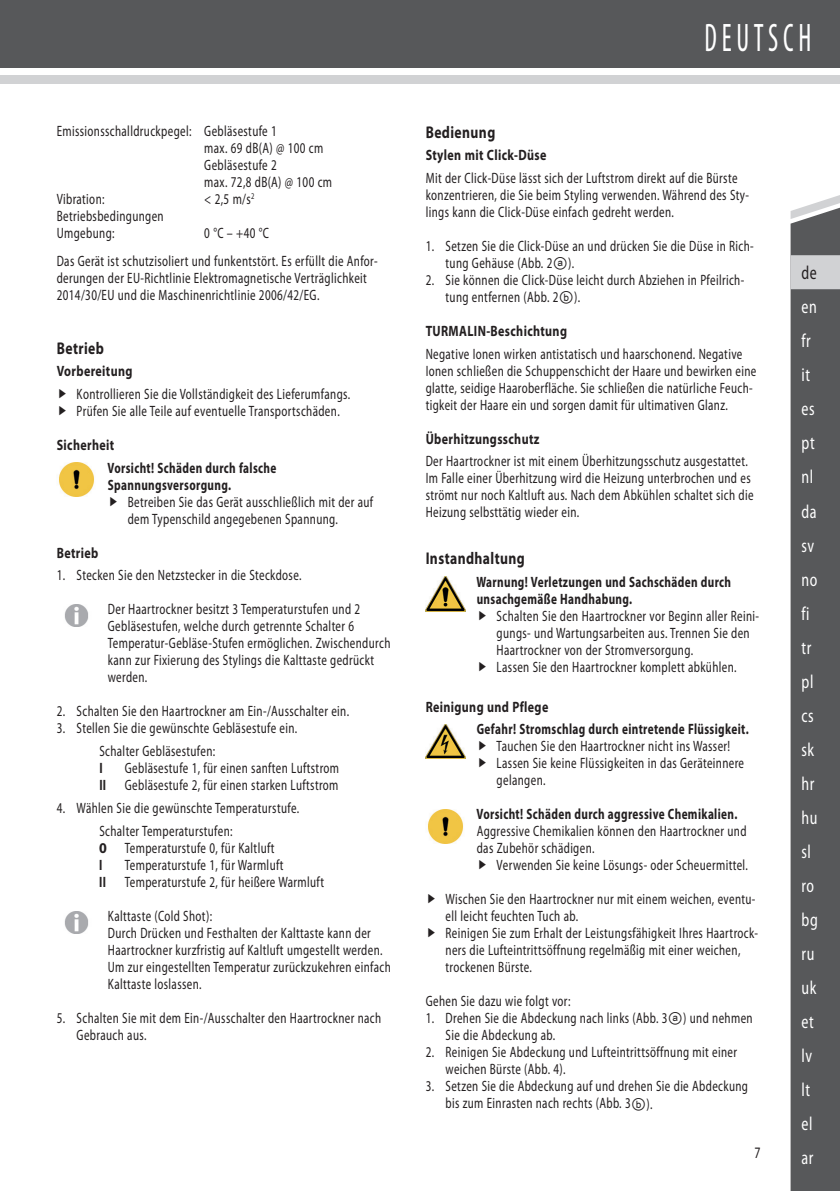
<style>
.page{position:relative;width:840px;height:1191px;background:#fff}
.page>*{position:absolute;margin:0;border:0;box-sizing:border-box;transform-origin:0 0}
.t1{font:condensed 40px "Myriad Pro";letter-spacing:.17em;color:#fff;scale:.7 1}
.t2{font:semi-condensed 19px/34px "Myriad Pro";letter-spacing:.03em;color:#fff;scale:.8 1}
.t3{font:semi-condensed 19px "Myriad Pro";color:#231f20;scale:.8 1}
.t4{font:700 17px "Myriad Pro";letter-spacing:.03em;color:#231f20;scale:.8 1}
.t5{font:semi-condensed 16px "Myriad Pro";color:#231f20;scale:.8 1}
.t6{font:semi-condensed 15px/17px "Myriad Pro";letter-spacing:.03em;color:#231f20;scale:.8 1}
.t7{font:700 semi-condensed 15px/17px "Myriad Pro";letter-spacing:.03em;color:#231f20;scale:.8 1}
.t8{font:700 15px "Myriad Pro";letter-spacing:.03em;color:#231f20;scale:.8 1}
.s1{font-weight:700}
.s2{font-family:"Arial Unicode MS";font-stretch:normal}
</style>
<div class="page">
<div style="left:0;top:0;width:839px;height:67px;background:#57585a"></div>
<div style="left:0;top:75px;width:839px;height:9px;background:#d1d2d4"></div>
<div style="left:790px;top:219px;width:49px;height:972px;background:#57585a"></div>
<svg style="left:790px;top:195px;width:49px;height:24px"></svg>
<div style="left:790px;top:255px;width:49px;height:34px;background:#d1d2d4"></div>
<img style="left:59px;top:462px;width:35px;height:34px">
<img style="left:64px;top:604px;width:25px;height:22px">
<img style="left:64px;top:911px;width:25px;height:22px">
<img style="left:425px;top:577px;width:40px;height:34px">
<img style="left:425px;top:724px;width:40px;height:34px">
<img style="left:428px;top:809px;width:35px;height:34px">
<p class="t6" style="left:57px;top:123px;width:276px">Emissionsschalldruckpegel: Gebläsestufe 1</p>
<p class="t6" style="left:204px;top:140px;width:150px">max. 69 dB(A) @ 100 cm</p>
<p class="t6" style="left:204px;top:157px;width:92px">Gebläsestufe 2</p>
<p class="t6" style="left:204px;top:174px;width:161px">max. 72,8 dB(A) @ 100 cm</p>
<p class="t6" style="left:57px;top:191px;width:61px">Vibration:</p>
<p class="t6" style="left:204px;top:191px;width:64px">&lt; 2,5 m/s<sup>2</sup></p>
<p class="t6" style="left:57px;top:208px;width:135px">Betriebsbedingungen<br>Umgebung:</p>
<p class="t6" style="left:204px;top:225px;width:82px">0 °C – +40 °C</p>
<p class="t6" style="left:57px;top:253px;width:402px">Das Gerät ist schutzisoliert und funkentstört. Es erfüllt die Anfor&shy;derungen der EU-Richtlinie Elektromagnetische Verträglichkeit<br>2014/30/EU und die Maschinenrichtlinie 2006/42/EG.</p>
<p class="t4" style="left:57px;top:338px;width:60px">Betrieb</p>
<p class="t8" style="left:57px;top:363px;width:96px">Vorbereitung</p>
<p class="t6" style="left:77px;top:386px;width:343px">Kontrollieren Sie die Vollständigkeit des Lieferumfangs.<br>Prüfen Sie alle Teile auf eventuelle Transportschäden.</p>
<p class="t8" style="left:57px;top:436px;width:73px">Sicherheit</p>
<p class="t7" style="left:107px;top:459px;width:212px">Vorsicht! Schäden durch falsche<br>Spannungsversorgung.</p>
<p class="t6" style="left:128px;top:493px;width:308px">Betreiben Sie das Gerät ausschließlich mit der auf dem Typenschild angegebenen Spannung.</p>
<p class="t8" style="left:57px;top:544px;width:53px">Betrieb</p>
<p class="t6" style="left:57px;top:567px;width:307px">1. Stecken Sie den Netzstecker in die Steckdose.</p>
<p class="t6" style="left:108px;top:601px;width:354px">Der Haartrockner besitzt 3 Temperaturstufen und 2<br>Gebläsestufen, welche durch getrennte Schalter 6<br>Temperatur-Gebläse-Stufen ermöglichen. Zwischendurch kann zur Fixierung des Stylings die Kalttaste gedrückt werden.</p>
<p class="t6" style="left:57px;top:703px;width:367px">2. Schalten Sie den Haartrockner am Ein-/Ausschalter ein.</p>
<p class="t6" style="left:99px;top:717px;width:249px;line-height:23px;text-indent:-43px">3. Stellen Sie die gewünschte Gebläsestufe ein.<br>Schalter Gebläsestufen:</p>
<p class="t7" style="left:99px;top:760px;width:6px">I</p>
<p class="t6" style="left:99px;top:760px;width:301px;text-align:right">Gebläsestufe 1, für einen sanften Luftstrom<br><span class="s1">II</span> Gebläsestufe 2, für einen starken Luftstrom</p>
<p class="t6" style="left:99px;top:797px;width:251px;line-height:23px;text-indent:-43px">4. Wählen Sie die gewünschte Temperaturstufe.<br>Schalter Temperaturstufen:</p>
<p class="t6" style="left:99px;top:840px;width:220px"><span class="s1">0</span> Temperaturstufe 0, für Kaltluft<br><span class="s1">I</span></p>
<p class="t6" style="left:99px;top:857px;width:282px;text-indent:26px">Temperaturstufe 1, für Warmluft<br><span class="s1">II</span> Temperaturstufe 2, für heißere Warmluft</p>
<p class="t6" style="left:108px;top:908px;width:355px">Kalttaste (Cold Shot):<br>Durch Drücken und Festhalten der Kalttaste kann der Haartrockner kurzfristig auf Kaltluft umgestellt werden.<br>Um zur eingestellten Temperatur zurückzukehren einfach Kalttaste loslassen.</p>
<p class="t6" style="left:77px;top:1010px;width:382px;text-indent:-20px">5. Schalten Sie mit dem Ein-/Ausschalter den Haartrockner nach<br>Gebrauch aus.</p>
<h1 class="t1" style="left:704px;top:16px;width:154px">DEUTSCH</h1>
<p class="t4" style="left:425px;top:122px;width:88px">Bedienung</p>
<p class="t8" style="left:425px;top:147px;width:152px">Stylen mit Click-Düse</p>
<p class="t6" style="left:425px;top:170px;width:405px">Mit der Click-Düse lässt sich der Luftstrom direkt auf die Bürste konzentrieren, die Sie beim Styling verwenden. Während des Sty&shy;lings kann die Click-Düse einfach gedreht werden.</p>
<p class="t6" style="left:445px;top:238px;width:386px;text-indent:-20px">1. Setzen Sie die Click-Düse an und drücken Sie die Düse in Rich&shy;tung Gehäuse (Abb. 2<span class="s2">ⓐ</span>).</p>
<p class="t6" style="left:445px;top:272px;width:375px;text-indent:-20px">2. Sie können die Click-Düse leicht durch Abziehen in Pfeilrich&shy;tung entfernen (Abb. 2<span class="s2">ⓑ</span>).</p>
<p class="t8" style="left:425px;top:322px;width:178px">TURMALIN-Beschichtung</p>
<p class="t6" style="left:425px;top:345px;width:414px">Negative Ionen wirken antistatisch und haarschonend. Negative Ionen schließen die Schuppenschicht der Haare und bewirken eine glatte, seidige Haaroberfläche. Sie schließen die natürliche Feuch&shy;tigkeit der Haare ein und sorgen damit für ultimativen Glanz.</p>
<p class="t8" style="left:425px;top:430px;width:144px">Überhitzungsschutz</p>
<p class="t6" style="left:425px;top:453px;width:411px">Der Haartrockner ist mit einem Überhitzungsschutz ausgestattet.<br>Im Falle einer Überhitzung wird die Heizung unterbrochen und es strömt nur noch Kaltluft aus. Nach dem Abkühlen schaltet sich die Heizung selbsttätig wieder ein.</p>
<p class="t4" style="left:425px;top:549px;width:125px">Instandhaltung</p>
<p class="t7" style="left:476px;top:573px;width:320px">Warnung! Verletzungen und Sachschäden durch unsachgemäße Handhabung.</p>
<p class="t6" style="left:496px;top:608px;width:329px">Schalten Sie den Haartrockner vor Beginn aller Reini&shy;gungs- und Wartungsarbeiten aus. Trennen Sie den Haartrockner von der Stromversorgung.<br>Lassen Sie den Haartrockner komplett abkühlen.</p>
<p class="t8" style="left:425px;top:698px;width:155px">Reinigung und Pflege</p>
<p class="t7" style="left:476px;top:721px;width:341px">Gefahr! Stromschlag durch eintretende Flüssigkeit.</p>
<p class="t6" style="left:496px;top:738px;width:311px">Tauchen Sie den Haartrockner nicht ins Wasser!<br>Lassen Sie keine Flüssigkeiten in das Geräteinnere gelangen.</p>
<p class="t7" style="left:476px;top:806px;width:328px">Vorsicht! Schäden durch aggressive Chemikalien.</p>
<p class="t6" style="left:476px;top:823px;width:338px">Aggressive Chemikalien können den Haartrockner und das Zubehör schädigen.</p>
<p class="t6" style="left:496px;top:857px;width:315px">Verwenden Sie keine Lösungs- oder Scheuermittel.</p>
<p class="t6" style="left:445px;top:891px;width:392px">Wischen Sie den Haartrockner nur mit einem weichen, eventu&shy;ell leicht feuchten Tuch ab.<br>Reinigen Sie zum Erhalt der Leistungsfähigkeit Ihres Haartrock&shy;ners die Lufteintrittsöffnung regelmäßig mit einer weichen, trockenen Bürste.</p>
<p class="t6" style="left:425px;top:993px;width:182px">Gehen Sie dazu wie folgt vor:</p>
<p class="t6" style="left:445px;top:1010px;width:385px;text-indent:-20px">1. Drehen Sie die Abdeckung nach links (Abb. 3<span class="s2">ⓐ</span>) und nehmen<br>Sie die Abdeckung ab.</p>
<p class="t6" style="left:445px;top:1044px;width:366px;text-indent:-20px">2. Reinigen Sie Abdeckung und Lufteintrittsöffnung mit einer weichen Bürste (Abb. 4).</p>
<p class="t6" style="left:445px;top:1078px;width:379px;text-indent:-20px">3. Setzen Sie die Abdeckung auf und drehen Sie die Abdeckung bis zum Einrasten nach rechts (Abb. 3<span class="s2">ⓑ</span>).</p>
<p class="t5" style="left:754px;top:1143px;width:9px">7</p>
<p class="t3" style="left:801px;top:263px;width:21px">de</p>
<p class="t2" style="left:801px;top:290px;width:22px">en fr it es pt nl da sv no fi tr pl cs sk hr hu sl ro bg ru uk et lv lt el ar</p>
</div>
